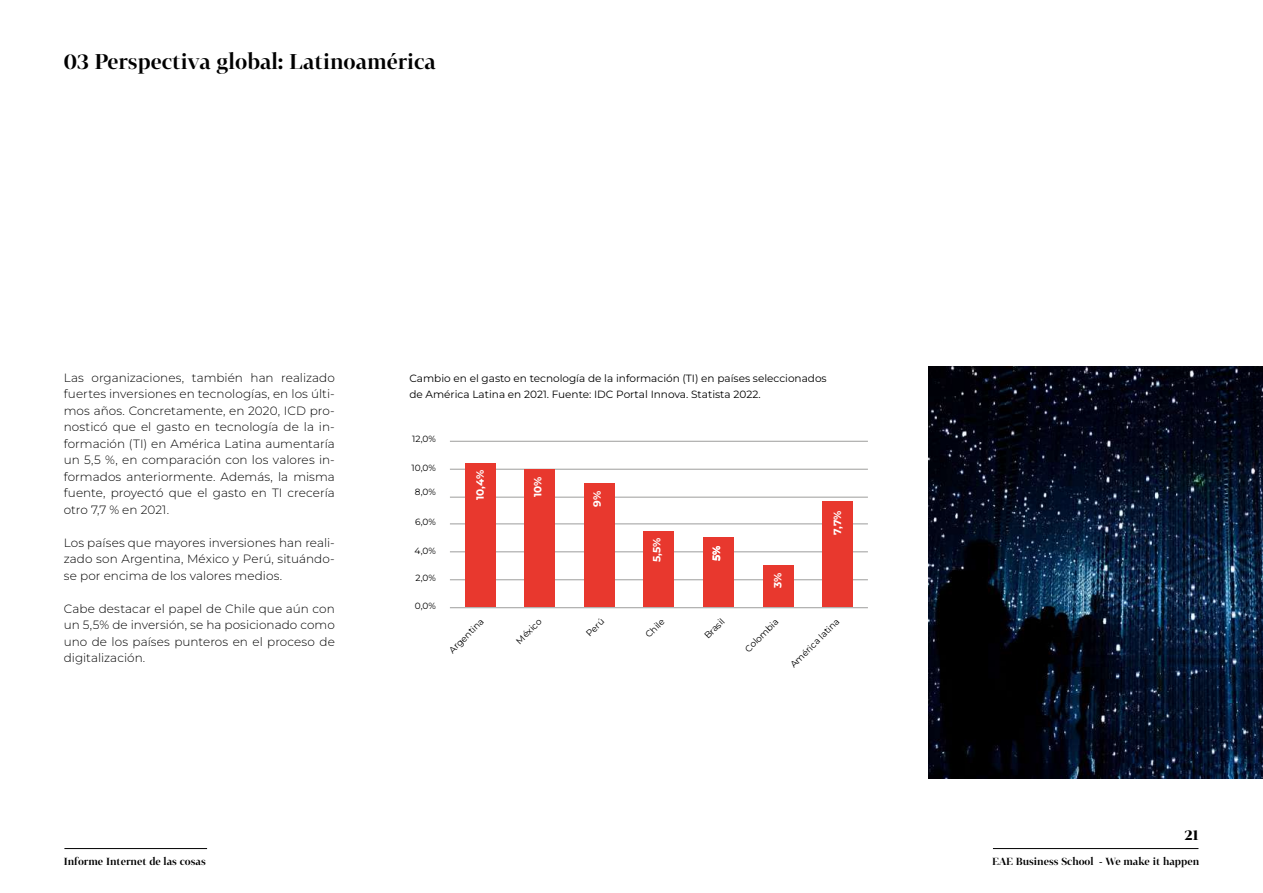
<style>
.page{position:relative;width:1263px;height:893px;background:#fff}
.page>*{position:absolute;margin:0;border:0;box-sizing:border-box;transform-origin:0 0}
.t1{font:600 21px "Tabac G1";color:#000}
.t2{font:700 13.95px "Tabac G1";color:#000}
.t3{font:300 12px/16.5px "Montserrat";letter-spacing:.005em;color:#000;text-align:justify}
.t4{font:10.5px/16.5px "Montserrat";color:#000}
.t5{font:700 10.5px "Montserrat";color:#fff}
.t6{font:600 10.2px "Tabac G1";color:#000}
.t7{font:9px "Montserrat";color:#000}
</style>
<div class="page">
<hr style="left:993px;top:848px;width:205px;height:1px;background:#000">
<hr style="left:64px;top:848px;width:143px;height:1px;background:#000">
<hr style="left:450px;top:441px;width:418px;height:1px;background:#9d9d9c">
<hr style="left:450px;top:469px;width:418px;height:1px;background:#9d9d9c">
<hr style="left:450px;top:497px;width:418px;height:1px;background:#9d9d9c">
<hr style="left:450px;top:523px;width:418px;height:1px;background:#9d9d9c">
<hr style="left:450px;top:551px;width:418px;height:1px;background:#9d9d9c">
<hr style="left:450px;top:579px;width:418px;height:1px;background:#9d9d9c">
<div style="left:465px;top:464px;width:30px;height:143px;background:#e8382e"></div>
<div style="left:525px;top:470px;width:30px;height:137px;background:#e8382e"></div>
<div style="left:584px;top:483px;width:30px;height:124px;background:#e8382e"></div>
<div style="left:644px;top:532px;width:30px;height:75px;background:#e8382e"></div>
<div style="left:703px;top:538px;width:31px;height:69px;background:#e8382e"></div>
<div style="left:763px;top:566px;width:30px;height:41px;background:#e8382e"></div>
<div style="left:822px;top:501px;width:31px;height:106px;background:#e8382e"></div>
<hr style="left:450px;top:607px;width:418px;height:1px;background:#9d9d9c">
<img style="left:928px;top:367px;width:335px;height:411px">
<h1 class="t1" style="left:64px;top:47px;width:374px">03 Perspectiva global: Latinoamérica</h1>
<p class="t3" style="left:64px;top:369px;width:273px">Las organizaciones, también han realizado fuertes inversiones en tecnologías, en los últi&shy;mos años. Concretamente, en 2020, ICD pro&shy;nosticó que el gasto en tecnología de la in&shy;formación (TI) en América Latina aumentaría un 5,5 %, en comparación con los valores in&shy;formados anteriormente. Además, la misma fuente, proyectó que el gasto en TI crecería otro 7,7 % en 2021.</p>
<p class="t3" style="left:64px;top:534px;width:273px">Los países que mayores inversiones han reali&shy;zado son Argentina, México y Perú, situándo&shy;se por encima de los valores medios.</p>
<p class="t3" style="left:64px;top:600px;width:273px">Cabe destacar el papel de Chile que aún con un 5,5% de inversión, se ha posicionado como uno de los países punteros en el proceso de digitalización.</p>
<p class="t6" style="left:64px;top:855px;width:143px">Informe Internet de las cosas</p>
<p class="t4" style="left:409px;top:370px;width:419px">Cambio en el gasto en tecnología de la información (TI) en países seleccionados de América Latina en 2021. Fuente: IDC Portal Innova. Statista 2022.</p>
<p class="t7" style="left:412px;top:433px;width:25px">12,0%</p>
<p class="t7" style="left:412px;top:462px;width:26px">10,0%</p>
<p class="t7" style="left:415px;top:485px;width:23px">8,0%</p>
<p class="t7" style="left:415px;top:516px;width:22px">6,0%</p>
<p class="t7" style="left:415px;top:545px;width:23px">4,0%</p>
<p class="t7" style="left:415px;top:572px;width:22px">2,0%</p>
<p class="t7" style="left:415px;top:600px;width:23px">0,0%</p>
<p class="t5" style="left:473px;top:500px;width:31px;rotate:-90deg">10,4%</p>
<p class="t5" style="left:531px;top:497px;width:22px;rotate:-90deg">10%</p>
<p class="t5" style="left:590px;top:507px;width:17px;rotate:-90deg">9%</p>
<p class="t5" style="left:650px;top:562px;width:26px;rotate:-90deg">5,5%</p>
<p class="t5" style="left:709px;top:561px;width:17px;rotate:-90deg">5%</p>
<p class="t5" style="left:771px;top:588px;width:17px;rotate:-90deg">3%</p>
<p class="t5" style="left:830px;top:535px;width:26px;rotate:-90deg">7,7%</p>
<p class="t7" style="left:446px;top:647px;width:47px;rotate:-45deg">Argentina</p>
<p class="t7" style="left:513px;top:638px;width:33px;rotate:-45deg">México</p>
<p class="t7" style="left:583px;top:631px;width:23px;rotate:-45deg">Perú</p>
<p class="t7" style="left:643px;top:632px;width:24px;rotate:-45deg">Chile</p>
<p class="t7" style="left:701px;top:633px;width:26px;rotate:-45deg">Brasil</p>
<p class="t7" style="left:742px;top:646px;width:45px;rotate:-45deg">Colombia</p>
<p class="t7" style="left:787px;top:662px;width:67px;rotate:-45deg">América latina</p>
<p class="t2" style="left:1184px;top:826px;width:15px">21</p>
<p class="t6" style="left:992px;top:855px;width:208px">EAE Business School - We make it happen</p>
</div>
